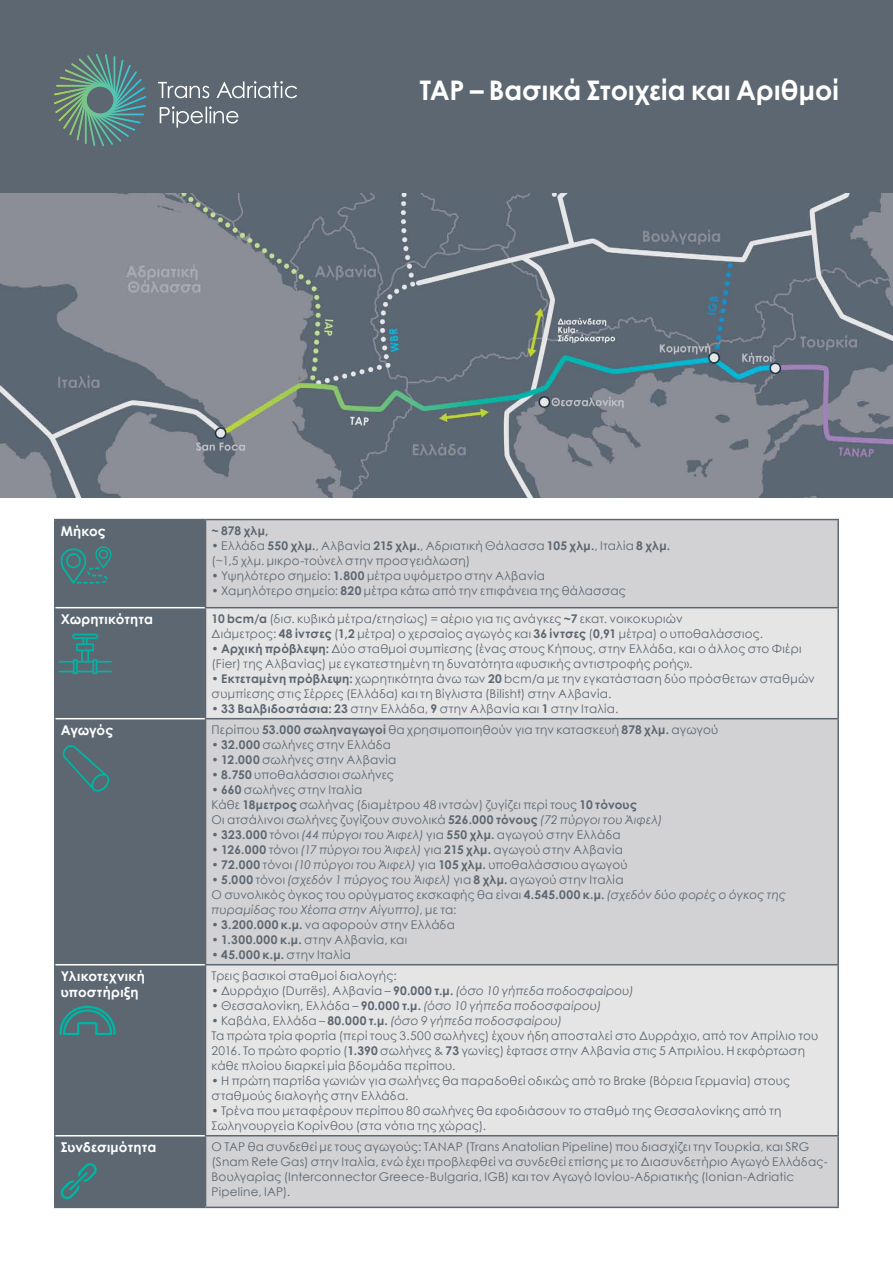
<style>
.page{position:relative;width:893px;height:1263px;background:#fff}
.page>*{position:absolute;margin:0;border:0;box-sizing:border-box;transform-origin:0 0}
.t1{font:700 27px "Century Gothic";color:#fff}
.t2{font:700 13.5px/16.5px "Century Gothic";letter-spacing:.01em;color:#fff}
.t3{font:12px/15px "Century Gothic";letter-spacing:.02em;color:#5c6771}
.t4{font:italic 12px/15px "Century Gothic";letter-spacing:.01em;color:#5c6771}
.t5{font:700 12px "Century Gothic";letter-spacing:.005em;color:#5c6771}
.s1{font-weight:700}
.s2{font-style:italic}
.s3{font-style:normal}
.s4{font-weight:700;font-style:normal}
</style>
<div class="page">
<div style="left:0;top:0;width:893px;height:198px;background:#5c6771"></div>
<svg style="left:54px;top:54px;width:92px;height:92px"></svg>
<svg style="left:158px;top:82px;width:51px;height:16px"></svg>
<svg style="left:217px;top:81px;width:80px;height:17px"></svg>
<svg style="left:160px;top:106px;width:78px;height:22px"></svg>
<div style="left:56px;top:520px;width:149px;height:686px;background:#5c6771"></div>
<div style="left:206px;top:520px;width:631px;height:686px;background:#d2d2d5"></div>
<div style="left:56px;top:608px;width:149px;height:527px;background:#5c6771"></div>
<svg style="left:206px;top:608px;width:631px;height:527px;background:#dcdbdd"></svg>
<hr style="left:54px;top:519px;width:152px;height:1px;background:#5c6771">
<hr style="left:54px;top:520px;width:2px;height:88px;background:#5c6771">
<hr style="left:206px;top:519px;width:633px;height:1px;background:#5c6771">
<hr style="left:205px;top:520px;width:1px;height:87px;background:#5c6771">
<hr style="left:837px;top:520px;width:2px;height:87px;background:#5c6771">
<hr style="left:54px;top:608px;width:2px;height:111px;background:#5c6771">
<hr style="left:205px;top:607px;width:634px;height:1px;background:#5c6771">
<hr style="left:205px;top:608px;width:1px;height:110px;background:#5c6771">
<hr style="left:837px;top:608px;width:2px;height:110px;background:#5c6771">
<hr style="left:54px;top:719px;width:2px;height:246px;background:#5c6771">
<hr style="left:205px;top:718px;width:634px;height:1px;background:#5c6771">
<hr style="left:205px;top:719px;width:1px;height:245px;background:#5c6771">
<hr style="left:837px;top:719px;width:2px;height:245px;background:#5c6771">
<hr style="left:54px;top:965px;width:2px;height:171px;background:#5c6771">
<hr style="left:205px;top:964px;width:634px;height:1px;background:#5c6771">
<hr style="left:205px;top:965px;width:1px;height:170px;background:#5c6771">
<hr style="left:837px;top:965px;width:2px;height:170px;background:#5c6771">
<hr style="left:205px;top:1135px;width:634px;height:1px;background:#5c6771">
<hr style="left:837px;top:1136px;width:2px;height:70px;background:#5c6771">
<hr style="left:206px;top:1206px;width:633px;height:2px;background:#5c6771">
<hr style="left:56px;top:607px;width:149px;height:1px;background:#fff">
<hr style="left:56px;top:718px;width:149px;height:1px;background:#fff">
<hr style="left:56px;top:964px;width:149px;height:1px;background:#fff">
<hr style="left:54px;top:1136px;width:2px;height:70px;background:#5c6771">
<hr style="left:205px;top:1136px;width:1px;height:70px;background:#5c6771">
<hr style="left:54px;top:1206px;width:152px;height:2px;background:#5c6771">
<hr style="left:56px;top:1135px;width:149px;height:1px;background:#fff">
<svg style="left:60px;top:546px;width:52px;height:38px;background:#48777b"></svg>
<svg style="left:58px;top:634px;width:54px;height:40px;background:#48777b"></svg>
<svg style="left:63px;top:745px;width:47px;height:48px;background:#507076"></svg>
<svg style="left:60px;top:1006px;width:56px;height:29px;background:#3e7f80"></svg>
<svg style="left:60px;top:1163px;width:37px;height:36px"></svg>
<img style="left:0;top:194px;width:893px;height:303px">
<h1 class="t1" style="left:420px;top:70px;width:421px">TAP – Βασικά Στοιχεία και Αριθμοί</h1>
<p class="t2" style="left:61px;top:522px;width:47px">Μήκος</p>
<p class="t5" style="left:212px;top:521px;width:58px">~ 878 χλμ,</p>
<p class="t3" style="left:212px;top:537px;width:460px">• Ελλάδα <span class="s1">550 χλμ.</span>, Αλβανία <span class="s1">215 χλμ.</span>, Αδριατική Θάλασσα <span class="s1">105 χλμ.</span>, Ιταλία <span class="s1">8 χλμ. </span>(~1,5 χλμ. μικρο-τούνελ στην προσγειάλωση)</p>
<p class="t3" style="left:212px;top:567px;width:335px">• Υψηλότερο σημείο: <span class="s1">1.800</span> μέτρα υψόμετρο στην Αλβανία</p>
<p class="t3" style="left:212px;top:582px;width:416px">• Χαμηλότερο σημείο: <span class="s1">820</span> μέτρα κάτω από την επιφάνεια της θάλασσας</p>
<p class="t2" style="left:61px;top:610px;width:94px">Χωρητικότητα</p>
<p class="t3" style="left:212px;top:611px;width:553px"><span class="s1">10 bcm/a</span> (δισ. κυβικά μέτρα/ετησίως) = αέριο για τις ανάγκες <span class="s1">~7</span> εκατ. νοικοκυριών<br>Διάμετρος: <span class="s1">48 ίντσες</span> (<span class="s1">1,2</span> μέτρα) ο χερσαίος αγωγός και <span class="s1">36 ίντσες</span> (<span class="s1">0,91</span> μέτρα) ο υποθαλάσσιος.</p>
<p class="t3" style="left:212px;top:641px;width:591px">• <span class="s1">Αρχική πρόβλεψη:</span> Δύο σταθμοί συμπίεσης (ένας στους Κήπους, στην Ελλάδα, και ο άλλος στο Φιέρι (Fier) της Αλβανίας) με εγκατεστημένη τη δυνατότητα «φυσικής αντιστροφής ροής».</p>
<p class="t3" style="left:212px;top:671px;width:605px">• <span class="s1">Εκτεταμένη πρόβλεψη:</span> χωρητικότητα άνω των <span class="s1">20</span> bcm/a με την εγκατάσταση δύο πρόσθετων σταθμών συμπίεσης στις Σέρρες (Ελλάδα) και τη Βίγλιστα (Bilisht) στην Αλβανία.</p>
<p class="t3" style="left:212px;top:701px;width:408px">• <span class="s1">33 Βαλβιδοστάσια: 23</span> στην Ελλάδα, <span class="s1">9</span> στην Αλβανία και <span class="s1">1</span> στην Ιταλία.</p>
<p class="t2" style="left:61px;top:721px;width:54px">Αγωγός</p>
<p class="t3" style="left:212px;top:722px;width:508px">Περίπου <span class="s1">53.000 σωληναγωγοί</span> θα χρησιμοποιηθούν για την κατασκευή <span class="s1">878 χλμ.</span> αγωγού</p>
<p class="t3" style="left:212px;top:737px;width:181px">• <span class="s1">32.000</span> σωλήνες στην Ελλάδα</p>
<p class="t3" style="left:212px;top:752px;width:186px">• <span class="s1">12.000</span> σωλήνες στην Αλβανία</p>
<p class="t3" style="left:212px;top:767px;width:184px">• <span class="s1">8.750</span> υποθαλάσσιοι σωλήνες</p>
<p class="t3" style="left:212px;top:782px;width:452px">• <span class="s1">660</span> σωλήνες στην Ιταλία<br>Κάθε <span class="s1">18μετρος</span> σωλήνας (διαμέτρου 48 ιντσών) ζυγίζει περί τους <span class="s1">10 τόνους<br></span>Οι ατσάλινοι σωλήνες ζυγίζουν συνολικά <span class="s1">526.000 τόνους</span> <span class="s2">(72 πύργοι του Άιφελ)</span></p>
<p class="t3" style="left:212px;top:827px;width:411px">• <span class="s1">323.000</span> τόνοι <span class="s2">(44 πύργοι του Άιφελ)</span> για <span class="s1">550 χλμ.</span> αγωγού στην Ελλάδα</p>
<p class="t3" style="left:212px;top:842px;width:413px">• <span class="s1">126.000</span> τόνοι <span class="s2">(17 πύργοι του Άιφελ)</span> για <span class="s1">215 χλμ.</span> αγωγού στην Αλβανία</p>
<p class="t3" style="left:212px;top:857px;width:418px">• <span class="s1">72.000</span> τόνοι <span class="s2">(10 πύργοι του Άιφελ)</span> για <span class="s1">105 χλμ.</span> υποθαλάσσιου αγωγού</p>
<p class="t4" style="left:212px;top:872px;width:576px"><span class="s3">•</span> <span class="s4">5.000</span> <span class="s3">τόνοι</span> (σχεδόν 1 πύργος του Άιφελ) <span class="s3">για</span> <span class="s4">8 χλμ.</span> <span class="s3">αγωγού στην Ιταλία<br>Ο συνολικός όγκος του ορύγματος εκσκαφής θα είναι</span> <span class="s4">4.545.000 κ.μ.</span> (σχεδόν δύο φορές ο όγκος της πυραμίδας του Χέοπα στην Αίγυπτο)<span class="s3">, με τα:</span></p>
<p class="t3" style="left:212px;top:917px;width:245px">• <span class="s1">3.200.000 κ.μ.</span> να αφορούν στην Ελλάδα</p>
<p class="t3" style="left:212px;top:932px;width:197px">• <span class="s1">1.300.000 κ.μ.</span> στην Αλβανία, και</p>
<p class="t3" style="left:212px;top:947px;width:141px">• <span class="s1">45.000 κ.μ.</span> στην Ιταλία</p>
<p class="t2" style="left:61px;top:967px;width:86px">Υλικοτεχνική υποστήριξη</p>
<p class="t3" style="left:212px;top:968px;width:187px">Τρεις βασικοί σταθμοί διαλογής:</p>
<p class="t3" style="left:212px;top:983px;width:424px">• Δυρράχιο (Durrës), Αλβανία – <span class="s1">90.000 τ.μ.</span> <span class="s2">(όσο 10 γήπεδα ποδοσφαίρου)</span></p>
<p class="t4" style="left:212px;top:998px;width:391px"><span class="s3">• Θεσσαλονίκη, Ελλάδα –</span> <span class="s4">90.000 τ.μ.</span> (όσο 10 γήπεδα ποδοσφαίρου)</p>
<p class="t3" style="left:211px;top:1013px;width:608px">• Καβάλα, Ελλάδα – <span class="s1">80.000 τ.μ.</span> <span class="s2">(όσο 9 γήπεδα ποδοσφαίρου)<br></span>Τα πρώτα τρία φορτία (περί τους 3.500 σωλήνες) έχουν ήδη αποσταλεί στο Δυρράχιο, από τον Απρίλιο του 2016. Το πρώτο φορτίο (<span class="s1">1.390</span> σωλήνες &amp; <span class="s1">73</span> γωνίες) έφτασε στην Αλβανία στις 5 Απριλίου. Η εκφόρτωση κάθε πλοίου διαρκεί μία βδομάδα περίπου.</p>
<p class="t3" style="left:211px;top:1073px;width:580px">• Η πρώτη παρτίδα γωνιών για σωλήνες θα παραδοθεί οδικώς από το Brake (Βόρεια Γερμανία) στους σταθμούς διαλογής στην Ελλάδα.</p>
<p class="t3" style="left:211px;top:1103px;width:571px">• Τρένα που μεταφέρουν περίπου 80 σωλήνες θα εφοδιάσουν το σταθμό της Θεσσαλονίκης από τη<br>Σωληνουργεία Κορίνθου (στα νότια της χώρας).</p>
<p class="t2" style="left:61px;top:1138px;width:97px">Συνδεσιμότητα</p>
<p class="t3" style="left:212px;top:1139px;width:618px">Ο TAP θα συνδεθεί με τους αγωγούς: TANAP (Trans Anatolian Pipeline) που διασχίζει την Τουρκία, και SRG (Snam Rete Gas) στην Ιταλία, ενώ έχει προβλεφθεί να συνδεθεί επίσης με το Διασυνδετήριο Αγωγό Ελλάδας-Βουλγαρίας (Interconnector Greece-Bulgaria, IGB) και τον Αγωγό Ιονίου-Αδριατικής (Ionian-Adriatic Pipeline, IAP).</p>
</div>
